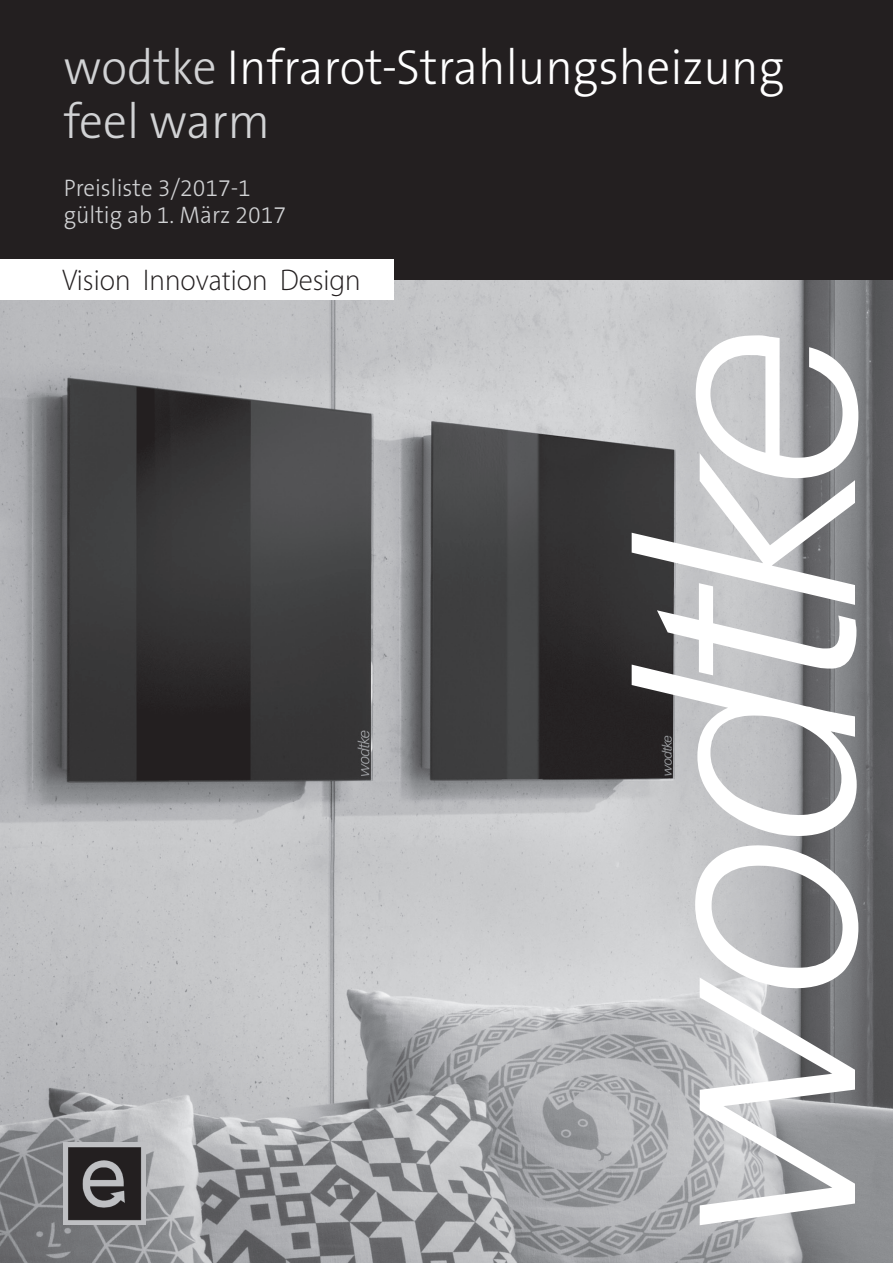
<style>
.page{position:relative;width:893px;height:1263px;background:#fff}
.page>*{position:absolute;margin:0;border:0;box-sizing:border-box;transform-origin:0 0}
.t1{font:300 49.5px/54px "The Sans B3";color:#fff;scale:.96 1}
.t2{font:300 30px "Myriad Pro";color:#231f20;scale:.96 1}
.t3{font:300 24px/27px "The Sans B3";color:#d1d2d4;scale:.96 1}
.s1{color:#d1d2d4}
</style>
<div class="page">
<img style="left:0;top:280px;width:893px;height:983px">
<div style="left:0;top:0;width:893px;height:280px;background:#231f20"></div>
<div style="left:0;top:259px;width:393px;height:41px;background:#fff"></div>
<svg style="left:695px;top:845px;width:163px;height:380px"></svg>
<svg style="left:632px;top:335px;width:226px;height:501px"></svg>
<img style="left:64px;top:1143px;width:81px;height:81px">
<p class="t1" style="left:64px;top:42px;width:752px"><span class="s1">wodtke</span> Infrarot-Strahlungsheizung <span class="s1">feel warm</span></p>
<p class="t3" style="left:64px;top:175px;width:233px">Preisliste 3/2017-1 gültig ab 1. März 2017</p>
<p class="t2" style="left:63px;top:263px;width:312px">Vision Innovation Design</p>
</div>
